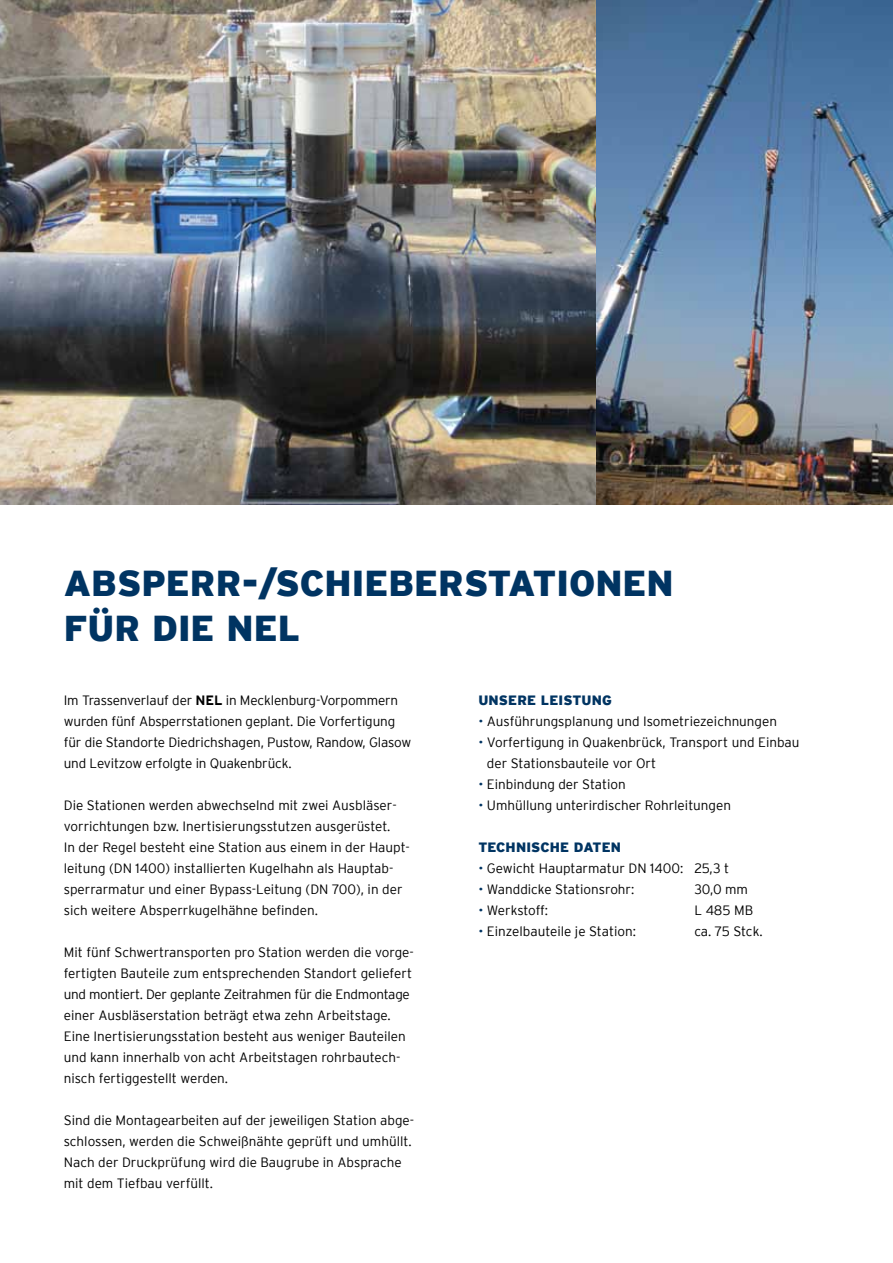
<style>
.page{position:relative;width:893px;height:1263px;background:#fff}
.page>*{position:absolute;margin:0;border:0;box-sizing:border-box;transform-origin:0 0}
.t1{font:900 36px/45px "Interstate";color:#003462}
.t2{font:300 13.5px/21px "Interstate";color:#000}
.t3{font:900 13.5px "Interstate";letter-spacing:.01em;color:#003462}
.s1{font-weight:700}
.s2{color:#003462}
</style>
<div class="page">
<img style="left:0;top:0;width:893px;height:504px">
<h1 class="t1" style="left:64px;top:560px;width:612px">ABSPERR-/SCHIEBERSTATIONEN<br>FÜR DIE NEL</h1>
<p class="t2" style="left:64px;top:690px;width:349px">Im Trassenverlauf der <span class="s1">NEL</span> in Mecklenburg-Vorpommern wurden fünf Absperrstationen geplant. Die Vorfertigung für die Standorte Diedrichshagen, Pustow, Randow, Glasow und Levitzow erfolgte in Quakenbrück.</p>
<p class="t2" style="left:64px;top:795px;width:348px">Die Stationen werden abwechselnd mit zwei Ausbläser&shy;vorrichtungen bzw. Inertisierungsstutzen ausgerüstet.<br>In der Regel besteht eine Station aus einem in der Haupt&shy;leitung (DN 1400) installierten Kugelhahn als Hauptab&shy;sperrarmatur und einer Bypass-Leitung (DN 700), in der sich weitere Absperrkugelhähne befinden.</p>
<p class="t2" style="left:64px;top:942px;width:352px">Mit fünf Schwertransporten pro Station werden die vorge&shy;fertigten Bauteile zum entsprechenden Standort geliefert und montiert. Der geplante Zeitrahmen für die Endmontage einer Ausbläserstation beträgt etwa zehn Arbeitstage.<br>Eine Inertisierungsstation besteht aus weniger Bauteilen und kann innerhalb von acht Arbeitstagen rohrbautech&shy;nisch fertiggestellt werden.</p>
<p class="t2" style="left:64px;top:1110px;width:352px">Sind die Montagearbeiten auf der jeweiligen Station abge&shy;schlossen, werden die Schweißnähte geprüft und umhüllt.<br>Nach der Druckprüfung wird die Baugrube in Absprache mit dem Tiefbau verfüllt.</p>
<p class="t3" style="left:478px;top:693px;width:135px">UNSERE LEISTUNG</p>
<p class="t2" style="left:478px;top:711px;width:300px"><span class="s2">•</span> Ausführungsplanung und Isometriezeichnungen</p>
<p class="t2" style="left:487px;top:732px;width:314px;text-indent:-9px"><span class="s2">•</span> Vorfertigung in Quakenbrück, Transport und Einbau der Stationsbauteile vor Ort</p>
<p class="t2" style="left:478px;top:774px;width:149px"><span class="s2">•</span> Einbindung der Station</p>
<p class="t2" style="left:478px;top:795px;width:254px"><span class="s2">•</span> Umhüllung unterirdischer Rohrleitungen</p>
<p class="t3" style="left:478px;top:840px;width:144px">TECHNISCHE DATEN</p>
<p class="t2" style="left:478px;top:858px;width:252px"><span class="s2">•</span> Gewicht Hauptarmatur DN 1400: 25,3 t</p>
<p class="t2" style="left:478px;top:879px;width:158px"><span class="s2">•</span> Wanddicke Stationsrohr:</p>
<p class="t2" style="left:694px;top:879px;width:55px">30,0 mm</p>
<p class="t2" style="left:478px;top:900px;width:71px"><span class="s2">•</span> Werkstoff:</p>
<p class="t2" style="left:694px;top:900px;width:60px">L 485 MB</p>
<p class="t2" style="left:478px;top:921px;width:159px"><span class="s2">•</span> Einzelbauteile je Station:</p>
<p class="t2" style="left:694px;top:921px;width:70px">ca. 75 Stck.</p>
</div>
